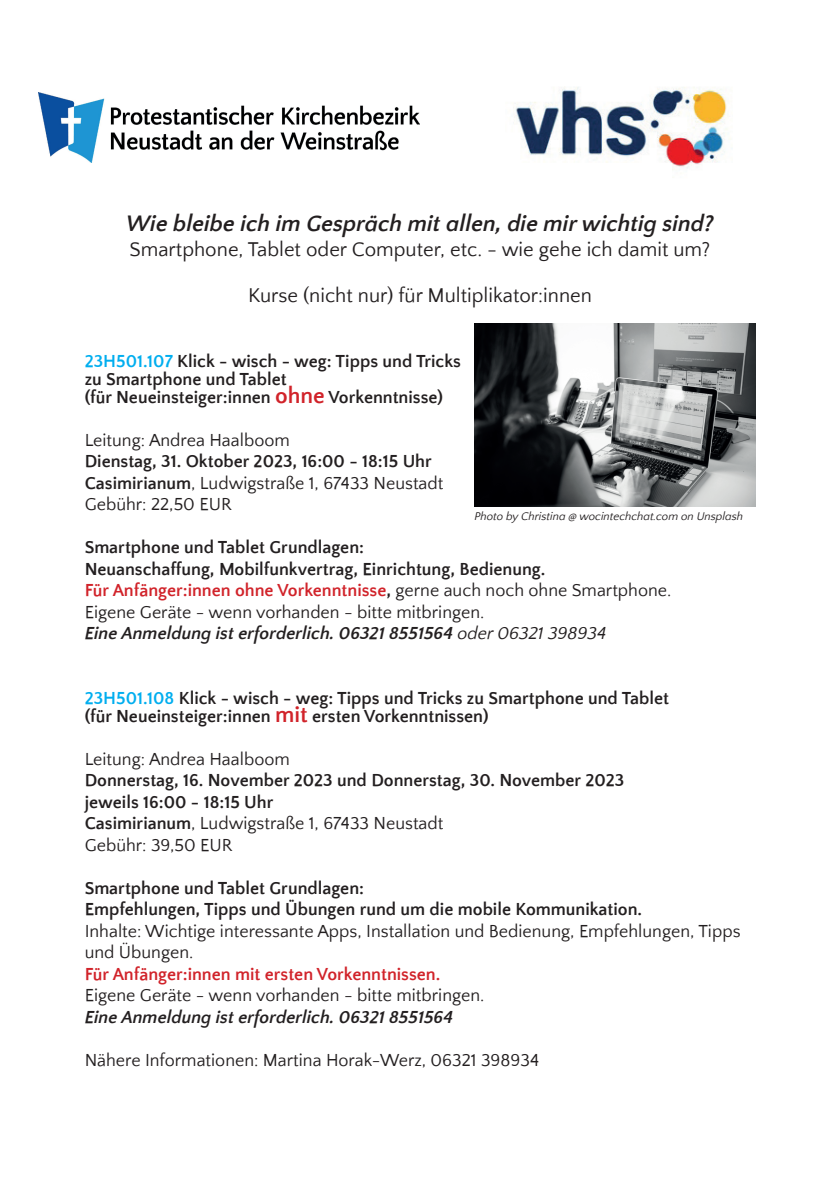
<style>
.page{position:relative;width:840px;height:1191px;background:#fff}
.page>*{position:absolute;margin:0;border:0;box-sizing:border-box;transform-origin:0 0}
.t1{font:italic 700 23px "Quattrocento Sans";color:#231f20}
.t2{font:20.4px "Quattrocento Sans";color:#231f20}
.t3{font:700 18px/21.6px "Quattrocento Sans";color:#231f20}
.t4{font:18px/21.6px "Quattrocento Sans";color:#231f20}
.t5{font:700 18px "Quattrocento Sans";color:#d1232a}
.t6{font:italic 700 18px "Quattrocento Sans";color:#231f20}
.t7{font:italic 11.6px "Quattrocento Sans";color:#231f20}
.s1{color:#00aeef}
.s2{font-size:23px;color:#d1232a}
.s3{font-weight:400}
.s4{color:#d1232a}
.s5{font-style:italic}
.s6{font-weight:400;font-style:italic}
</style>
<div class="page">
<img style="left:39px;top:92px;width:381px;height:70px">
<img style="left:515px;top:87px;width:215px;height:83px">
<img style="left:474px;top:323px;width:280px;height:183px">
<p class="t1" style="left:126px;top:212px;width:588px">Wie bleibe ich im Gespräch mit allen, die mir wichtig sind?</p>
<p class="t2" style="left:129px;top:239px;width:582px">Smartphone, Tablet oder Computer, etc. - wie gehe ich damit um?</p>
<p class="t2" style="left:248px;top:285px;width:345px">Kurse (nicht nur) für Multiplikator:innen</p>
<p class="t3" style="left:85px;top:352px;width:377px;line-height:18px"><span class="s1">23H501.107</span> Klick - wisch - weg: Tipps und Tricks zu Smartphone und Tablet<br>(für Neueinsteiger:innen <span class="s2">ohne</span> Vorkenntnisse)</p>
<p class="t4" style="left:85px;top:429px;width:206px">Leitung: Andrea Haalboom</p>
<p class="t3" style="left:85px;top:451px;width:360px">Dienstag, 31. Oktober 2023, 16:00 - 18:15 Uhr<br>Casimirianum<span class="s3">, Ludwigstraße 1, 67433 Neustadt<br>Gebühr: 22,50 EUR</span></p>
<p class="t3" style="left:85px;top:537px;width:588px">Smartphone und Tablet Grundlagen:<br>Neuanschaffung, Mobilfunkvertrag, Einrichtung, Bedienung.<br><span class="s4">Für Anfänger:innen ohne Vorkenntnisse</span>, <span class="s3">gerne auch noch ohne Smartphone.<br>Eigene Geräte - wenn vorhanden - bitte mitbringen.<br></span><span class="s5">Eine Anmeldung ist erforderlich. 06321 8551564</span> <span class="s6">oder 06321 398934</span></p>
<p class="t7" style="left:474px;top:510px;width:270px">Photo by Christina @ wocintechchat.com on Unsplash</p>
<p class="t3" style="left:85px;top:689px;width:585px;line-height:18px"><span class="s1">23H501.108</span> Klick - wisch - weg: Tipps und Tricks zu Smartphone und Tablet (für Neueinsteiger:innen <span class="s2">mit</span> ersten Vorkenntnissen)</p>
<p class="t4" style="left:85px;top:748px;width:206px">Leitung: Andrea Haalboom</p>
<p class="t3" style="left:85px;top:770px;width:540px">Donnerstag, 16. November 2023 und Donnerstag, 30. November 2023 jeweils 16:00 - 18:15 Uhr<br>Casimirianum<span class="s3">, Ludwigstraße 1, 67433 Neustadt<br>Gebühr: 39,50 EUR</span></p>
<p class="t3" style="left:85px;top:877px;width:558px">Smartphone und Tablet Grundlagen:<br>Empfehlungen, Tipps und Übungen rund um die mobile Kommunikation.</p>
<p class="t4" style="left:85px;top:920px;width:657px">Inhalte: Wichtige interessante Apps, Installation und Bedienung, Empfehlungen, Tipps und Übungen.</p>
<p class="t5" style="left:85px;top:964px;width:357px">Für Anfänger:innen mit ersten Vorkenntnissen.</p>
<p class="t4" style="left:85px;top:985px;width:401px">Eigene Geräte - wenn vorhanden - bitte mitbringen.</p>
<p class="t6" style="left:85px;top:1007px;width:369px">Eine Anmeldung ist erforderlich. 06321 8551564</p>
<p class="t4" style="left:85px;top:1049px;width:455px">Nähere Informationen: Martina Horak-Werz, 06321 398934</p>
</div>
